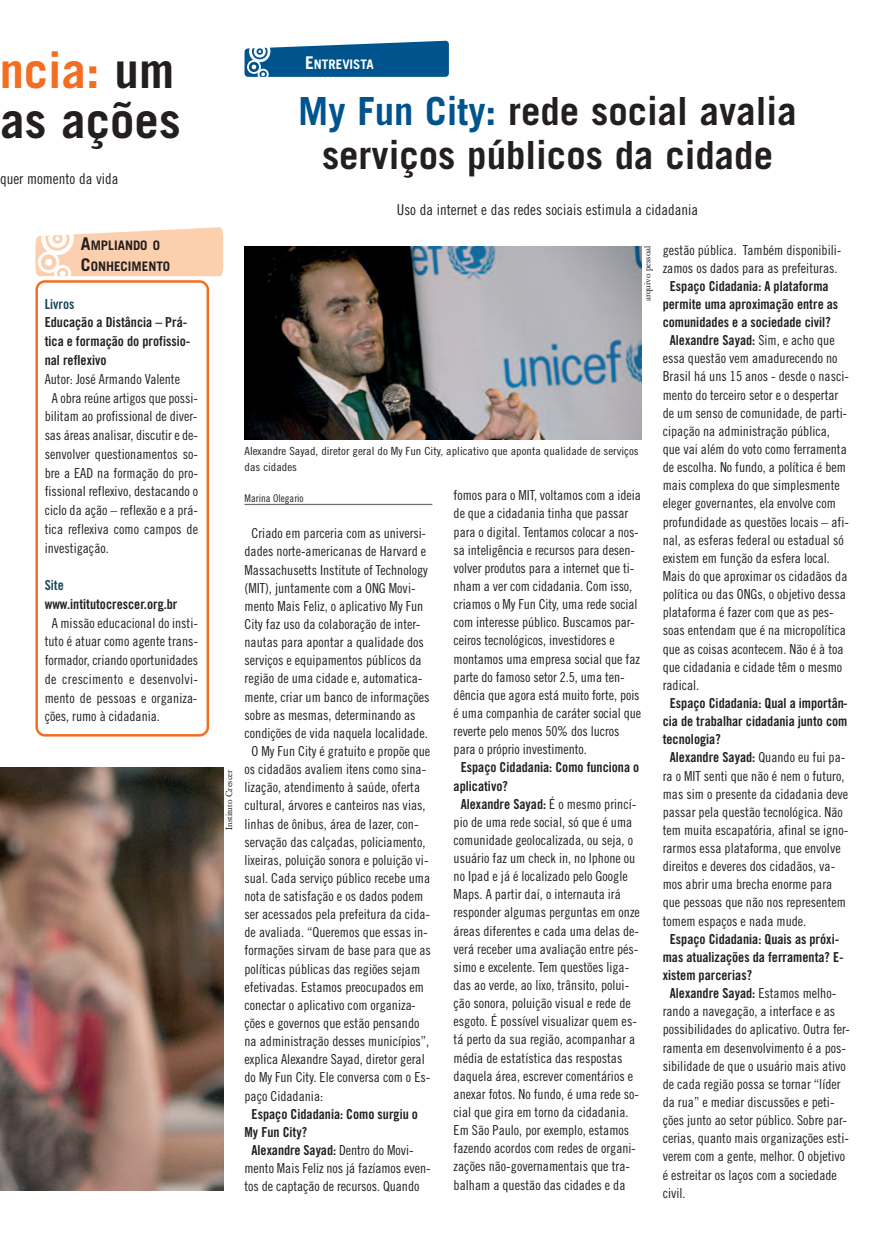
<style>
.page{position:relative;width:886px;height:1241px;background:#fff}
.page>*{position:absolute;margin:0;border:0;box-sizing:border-box;transform-origin:0 0}
.t1{font:700 48.75px/50px "Trade Gothic";color:#231f20}
.t2{font:700 38.75px/43.8px "Trade Gothic";color:#231f20;text-align:center}
.t3{font:15px "Trade Gothic Cond Eighteen";color:#231f20}
.t4{font:13.75px/18.1px "Trade Gothic Cond Eighteen";color:#231f20}
.t5{font:13.75px/18.1px "Trade Gothic Bold Cond Twenty";color:#231f20;text-align:center}
.t6{font:13.75px "Trade Gothic Bold Cond Twenty";color:#174859}
.t7{font:700 13.12px/21px "Trade Gothic";color:#231f20}
.t8{font:700 13.12px "Trade Gothic";color:#fff}
.t9{font:11.25px/15.6px "Trade Gothic Cond Eighteen";color:#231f20;scale:1.1 1}
.t10{font:10.62px "Trade Gothic Cond Eighteen";color:#231f20}
.t11{font:8.75px "Baskerville";color:#231f20}
.s1{color:#f36e21}
.s2{font-size:17.5px}
.s3{color:#00548e}
.s4{font-family:"Trade Gothic Cond Eighteen"}
</style>
<div class="page">
<svg style="left:244px;top:41px;width:205px;height:36px;background:#266d9e"></svg>
<img style="left:0;top:767px;width:223px;height:422px">
<svg style="left:35px;top:280px;width:174px;height:456px"></svg>
<svg style="left:35px;top:227px;width:188px;height:50px"></svg>
<hr style="left:244px;top:504px;width:188px;height:1px;background:#6c6d70">
<img style="left:244px;top:246px;width:397px;height:193px">
<h1 class="t1" style="left:-1px;top:50px;width:183px"><span class="s1">ncia:</span> um as ações</h1>
<p class="t3" style="left:0;top:173px;width:120px">quer momento da vida</p>
<p class="t7" style="left:81px;top:235px;width:91px"><span class="s2">A</span>MPLIANDO O<br><span class="s2">C</span>ONHECIMENTO</p>
<p class="t6" style="left:45px;top:299px;width:31px">Livros</p>
<p class="t5" style="left:45px;top:314px;width:147px;line-height:18.8px;text-align:left">Educação a Distância – Prá&shy;tica e formação do profissio&shy;nal reflexivo</p>
<p class="t4" style="left:45px;top:371px;width:137px">Autor: José Armando Valente</p>
<p class="t4" style="left:52px;top:389px;width:148px">A obra reúne artigos que possi-</p>
<p class="t4" style="left:45px;top:408px;width:154px">bilitam ao profissional de diver-</p>
<p class="t4" style="left:45px;top:427px;width:155px">sas áreas analisar, discutir e de-</p>
<p class="t4" style="left:45px;top:446px;width:155px">senvolver questionamentos so-</p>
<p class="t4" style="left:45px;top:464px;width:155px">bre a EAD na formação do pro-</p>
<p class="t4" style="left:45px;top:483px;width:155px">fissional reflexivo, destacando o</p>
<p class="t4" style="left:45px;top:502px;width:155px">ciclo da ação – reflexão e a prá-</p>
<p class="t4" style="left:45px;top:521px;width:155px">tica reflexiva como campos de</p>
<p class="t4" style="left:45px;top:539px;width:66px">investigação.</p>
<p class="t6" style="left:45px;top:580px;width:21px">Site</p>
<p class="t5" style="left:45px;top:596px;width:134px">www.intitutocrescer.org.br</p>
<p class="t4" style="left:45px;top:614px;width:155px;line-height:18.8px;text-align:justify;text-indent:7px">A missão educacional do insti&shy;tuto é atuar como agente trans&shy;formador, criando oportunidades de crescimento e desenvolvi&shy;mento de pessoas e organiza&shy;ções, rumo à cidadania.</p>
<p class="t11" style="left:226px;top:829px;width:62px;rotate:-90deg">Instituto Crescer</p>
<p class="t8" style="left:305px;top:59px;width:70px"><span class="s2">E</span>NTREVISTA</p>
<h2 class="t2" style="left:298px;top:93px;width:500px"><span class="s3">My Fun City:</span> rede social avalia serviços públicos da cidade</h2>
<p class="t3" style="left:397px;top:205px;width:303px">Uso da internet e das redes sociais estimula a cidadania</p>
<p class="t11" style="left:644px;top:301px;width:57px;rotate:-90deg">arquivo pessoal</p>
<p class="t9" style="left:244px;top:444px;width:360px">Alexandre Sayad, diretor geral do My Fun City, aplicativo que aponta qualidade de serviços das cidades</p>
<p class="t10" style="left:244px;top:494px;width:61px">Marina Olegario</p>
<p class="t4" style="left:252px;top:525px;width:176px">Criado em parceria com as universi-</p>
<p class="t4" style="left:244px;top:543px;width:183px">dades norte-americanas de Harvard e</p>
<p class="t4" style="left:244px;top:561px;width:185px">Massachusetts Institute of Technology</p>
<p class="t4" style="left:244px;top:579px;width:173px">(MIT), juntamente com a ONG Movi-</p>
<p class="t4" style="left:244px;top:598px;width:180px">mento Mais Feliz, o aplicativo My Fun</p>
<p class="t4" style="left:244px;top:616px;width:177px">City faz uso da colaboração de inter-</p>
<p class="t4" style="left:244px;top:634px;width:181px">nautas para apontar a qualidade dos</p>
<p class="t4" style="left:244px;top:652px;width:179px">serviços e equipamentos públicos da</p>
<p class="t4" style="left:244px;top:670px;width:179px">região de uma cidade e, automatica-</p>
<p class="t4" style="left:244px;top:688px;width:186px">mente, criar um banco de informações</p>
<p class="t4" style="left:244px;top:706px;width:173px">sobre as mesmas, determinando as</p>
<p class="t4" style="left:244px;top:724px;width:185px">condições de vida naquela localidade.</p>
<p class="t4" style="left:252px;top:743px;width:180px">O My Fun City é gratuito e propõe que</p>
<p class="t4" style="left:244px;top:761px;width:183px">os cidadãos avaliem itens como sina-</p>
<p class="t4" style="left:244px;top:779px;width:177px">lização, atendimento à saúde, oferta</p>
<p class="t4" style="left:244px;top:797px;width:182px">cultural, árvores e canteiros nas vias,</p>
<p class="t4" style="left:244px;top:815px;width:176px">linhas de ônibus, área de lazer, con-</p>
<p class="t4" style="left:244px;top:833px;width:182px">servação das calçadas, policiamento,</p>
<p class="t4" style="left:244px;top:851px;width:186px">lixeiras, poluição sonora e poluição vi-</p>
<p class="t4" style="left:244px;top:869px;width:187px">sual. Cada serviço público recebe uma</p>
<p class="t4" style="left:244px;top:888px;width:180px">nota de satisfação e os dados podem</p>
<p class="t4" style="left:244px;top:906px;width:187px">ser acessados pela prefeitura da cida-</p>
<p class="t4" style="left:244px;top:924px;width:185px">de avaliada. “Queremos que essas in-</p>
<p class="t4" style="left:244px;top:942px;width:188px">formações sirvam de base para que as</p>
<p class="t4" style="left:244px;top:960px;width:177px">políticas públicas das regiões sejam</p>
<p class="t4" style="left:244px;top:978px;width:181px">efetivadas. Estamos preocupados em</p>
<p class="t4" style="left:244px;top:996px;width:173px">conectar o aplicativo com organiza-</p>
<p class="t4" style="left:244px;top:1014px;width:176px">ções e governos que estão pensando</p>
<p class="t4" style="left:244px;top:1033px;width:186px">na administração desses municípios”,</p>
<p class="t4" style="left:244px;top:1051px;width:182px">explica Alexandre Sayad, diretor geral</p>
<p class="t4" style="left:244px;top:1069px;width:187px">do My Fun City. Ele conversa com o Es-</p>
<p class="t4" style="left:244px;top:1087px;width:80px">paço Cidadania:</p>
<p class="t5" style="left:252px;top:1105px;width:168px">Espaço Cidadania: Como surgiu o</p>
<p class="t5" style="left:244px;top:1123px;width:64px">My Fun City?</p>
<p class="t5" style="left:252px;top:1141px;width:164px">Alexandre Sayad: <span class="s4">Dentro do Movi-</span></p>
<p class="t4" style="left:244px;top:1159px;width:188px">mento Mais Feliz nos já fazíamos even&shy;tos de captação de recursos. Quando</p>
<p class="t4" style="left:454px;top:487px;width:189px">fomos para o MIT, voltamos com a ideia de que a cidadania tinha que passar para o digital. Tentamos colocar a nos&shy;sa inteligência e recursos para desen&shy;volver produtos para a internet que ti&shy;nham a ver com cidadania. Com isso, criamos o My Fun City, uma rede social com interesse público. Buscamos par&shy;ceiros tecnológicos, investidores e montamos uma empresa social que faz parte do famoso setor 2.5, uma ten&shy;dência que agora está muito forte, pois é uma companhia de caráter social que reverte pelo menos 50% dos lucros para o próprio investimento.</p>
<p class="t5" style="left:461px;top:759px;width:180px">Espaço Cidadania: Como funciona o</p>
<p class="t5" style="left:454px;top:777px;width:56px">aplicativo?</p>
<p class="t5" style="left:461px;top:795px;width:177px">Alexandre Sayad: <span class="s4">É o mesmo princí-</span></p>
<p class="t4" style="left:454px;top:813px;width:188px">pio de uma rede social, só que é uma comunidade geolocalizada, ou seja, o usuário faz um check in, no Iphone ou no Ipad e já é localizado pelo Google Maps. A partir daí, o internauta irá responder algumas perguntas em onze áreas diferentes e cada uma delas de&shy;verá receber uma avaliação entre pés&shy;simo e excelente. Tem questões liga&shy;das ao verde, ao lixo, trânsito, polui&shy;ção sonora, poluição visual e rede de esgoto. É possível visualizar quem es&shy;tá perto da sua região, acompanhar a média de estatística das respostas daquela área, escrever comentários e anexar fotos. No fundo, é uma rede so&shy;cial que gira em torno da cidadania.<br>Em São Paulo, por exemplo, estamos fazendo acordos com redes de organi&shy;zações não-governamentais que tra&shy;balham a questão das cidades e da</p>
<p class="t4" style="left:663px;top:242px;width:180px">gestão pública. Também disponibili&shy;zamos os dados para as prefeituras.</p>
<p class="t5" style="left:663px;top:278px;width:177px">Espaço Cidadania: A plataforma permite uma aproximação entre as comunidades e a sociedade civil?<br>Alexandre Sayad: <span class="s4">Sim, e acho que</span></p>
<p class="t4" style="left:663px;top:350px;width:188px">essa questão vem amadurecendo no Brasil há uns 15 anos - desde o nasci&shy;mento do terceiro setor e o despertar de um senso de comunidade, de parti&shy;cipação na administração pública, que vai além do voto como ferramenta de escolha. No fundo, a política é bem mais complexa do que simplesmente eleger governantes, ela envolve com profundidade as questões locais – afi&shy;nal, as esferas federal ou estadual só existem em função da esfera local.<br>Mais do que aproximar os cidadãos da política ou das ONGs, o objetivo dessa plataforma é fazer com que as pes&shy;soas entendam que é na micropolítica que as coisas acontecem. Não é à toa que cidadania e cidade têm o mesmo radical.</p>
<p class="t5" style="left:670px;top:695px;width:179px">Espaço Cidadania: Qual a importân-</p>
<p class="t5" style="left:663px;top:713px;width:186px">cia de trabalhar cidadania junto com</p>
<p class="t5" style="left:663px;top:731px;width:60px">tecnologia?</p>
<p class="t5" style="left:670px;top:749px;width:177px">Alexandre Sayad: <span class="s4">Quando eu fui pa-</span></p>
<p class="t4" style="left:663px;top:767px;width:187px">ra o MIT senti que não é nem o futuro, mas sim o presente da cidadania deve passar pela questão tecnológica. Não tem muita escapatória, afinal se igno&shy;rarmos essa plataforma, que envolve direitos e deveres dos cidadãos, va&shy;mos abrir uma brecha enorme para que pessoas que não nos representem tomem espaços e nada mude.</p>
<p class="t5" style="left:670px;top:930px;width:171px">Espaço Cidadania: Quais as próxi-</p>
<p class="t5" style="left:663px;top:948px;width:182px">mas atualizações da ferramenta? E-</p>
<p class="t5" style="left:663px;top:967px;width:91px">xistem parcerias?</p>
<p class="t5" style="left:670px;top:985px;width:168px">Alexandre Sayad: <span class="s4">Estamos melho-</span></p>
<p class="t4" style="left:663px;top:1003px;width:189px">rando a navegação, a interface e as possibilidades do aplicativo. Outra fer&shy;ramenta em desenvolvimento é a pos&shy;sibilidade de que o usuário mais ativo de cada região possa se tornar “líder da rua” e mediar discussões e peti&shy;ções junto ao setor público. Sobre par&shy;cerias, quanto mais organizações esti&shy;verem com a gente, melhor. O objetivo é estreitar os laços com a sociedade civil.</p>
</div>
